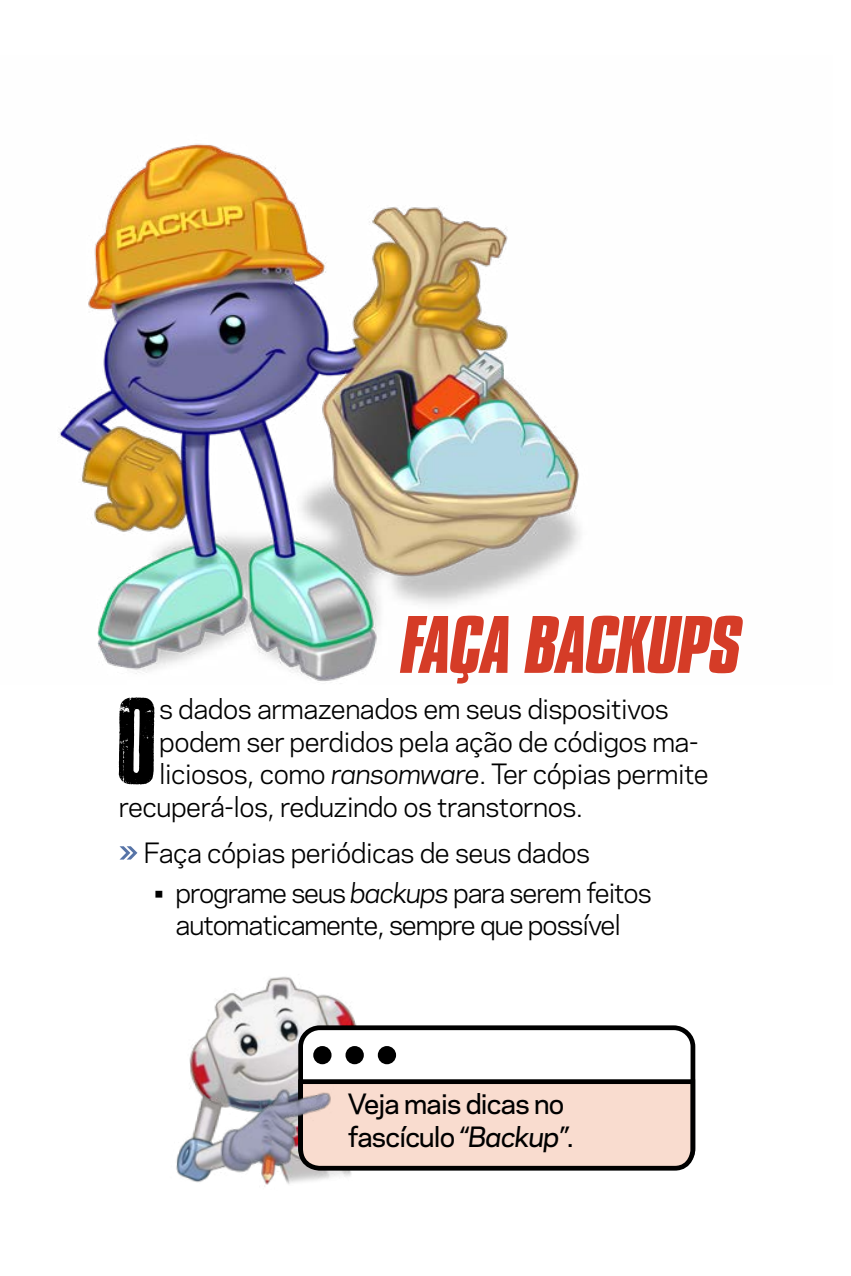
<style>
.page{position:relative;width:851px;height:1276px;background:#fff}
.page>*{position:absolute;margin:0;border:0;box-sizing:border-box;transform-origin:0 0}
.t1{font:103.25px "Cross Town";color:#000}
.t2{font:italic 700 70px "Compacta BT";letter-spacing:-.02em;color:#d63d28}
.t3{font:26.25px "Galaxie Polaris";letter-spacing:-.02em;color:#000}
.t4{font:26.25px/32.5px "Galaxie Polaris";letter-spacing:-.04em;color:#000;text-align:center}
.t5{font:500 26.25px/32.5px "Galaxie Polaris";letter-spacing:-.03em;color:#000}
.s1{font-style:italic}
</style>
<div class="page">
<svg style="left:119px;top:846px;width:18px;height:13px"></svg>
<div style="left:298px;top:1025px;width:397px;height:144px;border:5px solid #000;border-radius:19px"></div>
<svg style="left:484px;top:1077px;width:212px;height:94px;background:#dcc3b8"></svg>
<img style="left:176px;top:976px;width:308px;height:211px">
<img style="left:58px;top:143px;width:522px;height:538px">
<h2 class="t2" style="left:401px;top:602px;width:342px">FAÇA BACKUPS</h2>
<h1 class="t1" style="left:119px;top:696px;width:39px">O</h1>
<p class="t3" style="left:159px;top:689px;width:511px">s dados armazenados em seus dispositivos</p>
<p class="t3" style="left:159px;top:722px;width:540px">podem ser perdidos pela ação de códigos ma-</p>
<p class="t3" style="left:159px;top:754px;width:551px">liciosos, como <span class="s1">ransomware</span>. Ter cópias permite</p>
<p class="t3" style="left:119px;top:787px;width:466px">recuperá-los, reduzindo os transtornos.</p>
<p class="t3" style="left:144px;top:833px;width:448px">Faça cópias periódicas de seus dados</p>
<p class="t4" style="left:154px;top:875px;width:499px">• programe seus <span class="s1">backups</span> para serem feitos automaticamente, sempre que possível</p>
<p class="t5" style="left:348px;top:1086px;width:227px">Veja mais dicas no fascículo <span class="s1">“Backup”</span>.</p>
</div>
